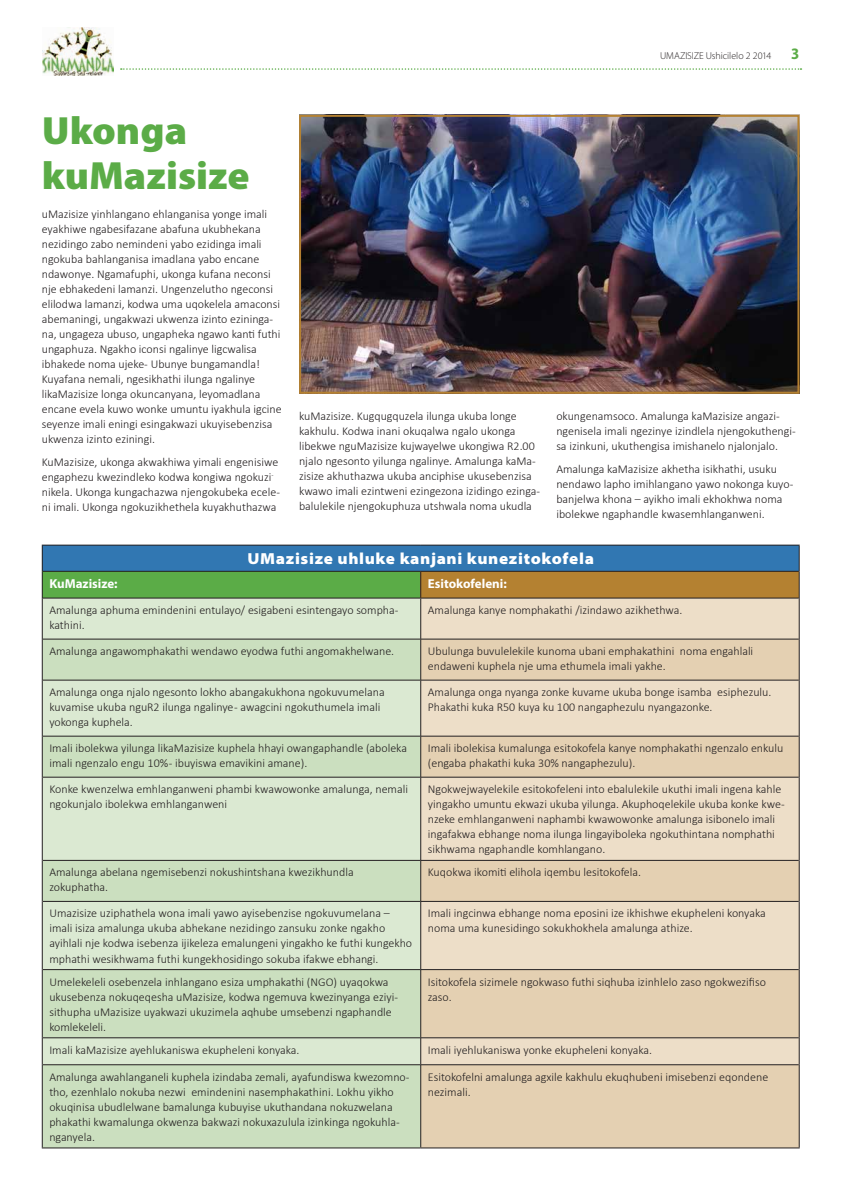
<style>
.page{position:relative;width:842px;height:1191px;background:#fff}
.page>*{position:absolute;margin:0;border:0;box-sizing:border-box;transform-origin:0 0}
.t1{font:900 semi-condensed 39.5px/44px "Myriad Pro";color:#5bac47;scale:1.1 1}
.t2{font:900 semi-expanded 16px "Myriad Pro";letter-spacing:.04em;color:#fff}
.t3{font:700 13px "Myriad Pro";color:#fff}
.t4{font:300 12px/15px "Calibri";color:#231f20}
.t5{font:300 10px "Myriad Pro";letter-spacing:-.01em;color:#231f20}
.s1{font-weight:700;font-stretch:semi-condensed;font-size:16px;color:#5bac47}
</style>
<div class="page">
<img style="left:43px;top:27px;width:70px;height:49px">
<svg style="left:121px;top:68px;width:680px;height:2px"></svg>
<div style="left:42px;top:545px;width:757px;height:26px;background:#3177b2"></div>
<div style="left:42px;top:571px;width:379px;height:27px;background:#5bac47"></div>
<div style="left:421px;top:571px;width:378px;height:27px;background:#b48131"></div>
<div style="left:43px;top:598px;width:377px;height:41px;background:#dbe9d2"></div>
<div style="left:421px;top:598px;width:378px;height:41px;background:#eddec8"></div>
<svg style="left:43px;top:640px;width:377px;height:507px;background:#d1e2c7"></svg>
<svg style="left:421px;top:640px;width:378px;height:507px;background:#e7d5bb"></svg>
<hr style="left:43px;top:571px;width:378px;height:1px;background:#231f20">
<hr style="left:421px;top:571px;width:378px;height:1px;background:#231f20">
<svg style="left:420px;top:571px;width:1px;height:26px"></svg>
<hr style="left:43px;top:597px;width:378px;height:1px;background:#231f20">
<hr style="left:421px;top:597px;width:378px;height:1px;background:#231f20">
<hr style="left:420px;top:598px;width:1px;height:41px;background:#231f20">
<hr style="left:43px;top:639px;width:378px;height:1px;background:#231f20">
<hr style="left:421px;top:639px;width:378px;height:1px;background:#231f20">
<hr style="left:420px;top:639px;width:1px;height:41px;background:#231f20">
<hr style="left:43px;top:680px;width:378px;height:1px;background:#231f20">
<hr style="left:421px;top:680px;width:378px;height:1px;background:#231f20">
<hr style="left:420px;top:680px;width:1px;height:56px;background:#231f20">
<hr style="left:43px;top:736px;width:378px;height:1px;background:#231f20">
<hr style="left:421px;top:736px;width:378px;height:1px;background:#231f20">
<hr style="left:420px;top:736px;width:1px;height:41px;background:#231f20">
<hr style="left:43px;top:777px;width:378px;height:1px;background:#231f20">
<hr style="left:421px;top:777px;width:378px;height:1px;background:#231f20">
<hr style="left:420px;top:777px;width:1px;height:83px;background:#231f20">
<hr style="left:43px;top:860px;width:378px;height:1px;background:#231f20">
<hr style="left:421px;top:860px;width:378px;height:1px;background:#231f20">
<hr style="left:420px;top:860px;width:1px;height:41px;background:#231f20">
<hr style="left:43px;top:901px;width:378px;height:1px;background:#231f20">
<hr style="left:421px;top:901px;width:378px;height:1px;background:#231f20">
<hr style="left:420px;top:901px;width:1px;height:68px;background:#231f20">
<hr style="left:43px;top:969px;width:378px;height:1px;background:#231f20">
<hr style="left:421px;top:969px;width:378px;height:1px;background:#231f20">
<hr style="left:420px;top:969px;width:1px;height:68px;background:#231f20">
<hr style="left:43px;top:1037px;width:378px;height:1px;background:#231f20">
<hr style="left:421px;top:1037px;width:378px;height:1px;background:#231f20">
<svg style="left:420px;top:1038px;width:1px;height:26px"></svg>
<hr style="left:43px;top:1064px;width:378px;height:1px;background:#231f20">
<hr style="left:421px;top:1064px;width:378px;height:1px;background:#231f20">
<hr style="left:420px;top:1065px;width:1px;height:82px;background:#231f20">
<hr style="left:42px;top:544px;width:379px;height:1px;background:#231f20">
<hr style="left:421px;top:544px;width:379px;height:1px;background:#231f20">
<svg style="left:42px;top:545px;width:1px;height:53px"></svg>
<svg style="left:799px;top:545px;width:1px;height:53px"></svg>
<hr style="left:42px;top:598px;width:1px;height:41px;background:#231f20">
<hr style="left:799px;top:598px;width:1px;height:41px;background:#231f20">
<hr style="left:42px;top:639px;width:1px;height:41px;background:#231f20">
<hr style="left:799px;top:639px;width:1px;height:41px;background:#231f20">
<hr style="left:42px;top:680px;width:1px;height:56px;background:#231f20">
<hr style="left:799px;top:680px;width:1px;height:56px;background:#231f20">
<hr style="left:42px;top:736px;width:1px;height:41px;background:#231f20">
<hr style="left:799px;top:736px;width:1px;height:41px;background:#231f20">
<hr style="left:42px;top:777px;width:1px;height:83px;background:#231f20">
<hr style="left:799px;top:777px;width:1px;height:83px;background:#231f20">
<hr style="left:42px;top:860px;width:1px;height:41px;background:#231f20">
<hr style="left:799px;top:860px;width:1px;height:41px;background:#231f20">
<hr style="left:42px;top:901px;width:1px;height:68px;background:#231f20">
<hr style="left:799px;top:901px;width:1px;height:68px;background:#231f20">
<hr style="left:42px;top:969px;width:1px;height:68px;background:#231f20">
<hr style="left:799px;top:969px;width:1px;height:68px;background:#231f20">
<svg style="left:42px;top:1037px;width:1px;height:27px"></svg>
<svg style="left:799px;top:1037px;width:1px;height:27px"></svg>
<hr style="left:42px;top:1064px;width:1px;height:83px;background:#231f20">
<hr style="left:799px;top:1064px;width:1px;height:83px;background:#231f20">
<hr style="left:42px;top:1147px;width:379px;height:1px;background:#231f20">
<hr style="left:421px;top:1147px;width:379px;height:1px;background:#231f20">
<img style="left:302px;top:118px;width:494px;height:273px">
<div style="left:299px;top:115px;width:500px;height:279px;border:2px solid #b48131"></div>
<p class="t5" style="left:660px;top:49px;width:141px">UMAZISIZE Ushicilelo 2 2014 <span class="s1">3</span></p>
<h1 class="t1" style="left:42px;top:110px;width:190px">Ukonga kuMazisize</h1>
<p class="t4" style="left:42px;top:206px;width:241px">uMazisize yinhlangano ehlanganisa yonge imali eyakhiwe ngabesifazane abafuna ukubhekana nezidingo zabo nemindeni yabo ezidinga imali ngokuba bahlanganisa imadlana yabo encane ndawonye. Ngamafuphi, ukonga kufana neconsi nje ebhakedeni lamanzi. Ungenzelutho ngeconsi elilodwa lamanzi, kodwa uma uqokelela amaconsi abemaningi, ungakwazi ukwenza izinto ezininga&shy;na, ungageza ubuso, ungapheka ngawo kanti futhi ungaphuza. Ngakho iconsi ngalinye ligcwalisa ibhakede noma ujeke- Ubunye bungamandla!<br>Kuyafana nemali, ngesikhathi ilunga ngalinye likaMazisize longa okuncanyana, leyomadlana encane evela kuwo wonke umuntu iyakhula igcine seyenze imali eningi esingakwazi ukuyisebenzisa ukwenza izinto eziningi.</p>
<p class="t4" style="left:42px;top:455px;width:240px">KuMazisize, ukonga akwakhiwa yimali engenisiwe engaphezu kwezindleko kodwa kongiwa ngokuzi&shy;nikela. Ukonga kungachazwa njengokubeka ecele&shy;ni imali. Ukonga ngokuzikhethela kuyakhuthazwa</p>
<p class="t4" style="left:299px;top:408px;width:243px">kuMazisize. Kugqugquzela ilunga ukuba longe kakhulu. Kodwa inani okuqalwa ngalo ukonga libekwe nguMazisize kujwayelwe ukongiwa R2.00 njalo ngesonto yilunga ngalinye. Amalunga kaMa&shy;zisize akhuthazwa ukuba anciphise ukusebenzisa kwawo imali ezintweni ezingezona izidingo ezinga&shy;balulekile njengokuphuza utshwala noma ukudla</p>
<p class="t4" style="left:556px;top:408px;width:241px">okungenamsoco. Amalunga kaMazisize angazi&shy;ngenisela imali ngezinye izindlela njengokuthengi&shy;sa izinkuni, ukuthengisa imishanelo njalonjalo.</p>
<p class="t4" style="left:556px;top:462px;width:238px">Amalunga kaMazisize akhetha isikhathi, usuku nendawo lapho imihlangano yawo nokonga kuyo&shy;banjelwa khona – ayikho imali ekhokhwa noma ibolekwe ngaphandle kwasemhlanganweni.</p>
<h2 class="t2" style="left:247px;top:549px;width:348px">UMazisize uhluke kanjani kunezitokofela</h2>
<p class="t3" style="left:49px;top:575px;width:70px">KuMazisize:</p>
<p class="t3" style="left:428px;top:575px;width:80px">Esitokofeleni:</p>
<p class="t4" style="left:49px;top:602px;width:351px">Amalunga aphuma emindenini entulayo/ esigabeni esintengayo sompha&shy;kathini.</p>
<p class="t4" style="left:428px;top:602px;width:256px">Amalunga kanye nomphakathi /izindawo azikhethwa.</p>
<p class="t4" style="left:49px;top:643px;width:346px">Amalunga angawomphakathi wendawo eyodwa futhi angomakhelwane.</p>
<p class="t4" style="left:428px;top:643px;width:327px">Ubulunga buvulelekile kunoma ubani emphakathini noma engahlali endaweni kuphela nje uma ethumela imali yakhe.</p>
<p class="t4" style="left:49px;top:684px;width:337px">Amalunga onga njalo ngesonto lokho abangakukhona ngokuvumelana kuvamise ukuba nguR2 ilunga ngalinye - awagcini ngokuthumela imali yokonga kuphela.</p>
<p class="t4" style="left:428px;top:684px;width:345px">Amalunga onga nyanga zonke kuvame ukuba bonge isamba esiphezulu.<br>Phakathi kuka R50 kuya ku 100 nangaphezulu nyangazonke.</p>
<p class="t4" style="left:49px;top:740px;width:359px">Imali ibolekwa yilunga likaMazisize kuphela hhayi owangaphandle (aboleka imali ngenzalo engu 10% - ibuyiswa emavikini amane).</p>
<p class="t4" style="left:428px;top:740px;width:357px">Imali ibolekisa kumalunga esitokofela kanye nomphakathi ngenzalo enkulu (engaba phakathi kuka 30% nangaphezulu).</p>
<p class="t4" style="left:49px;top:781px;width:360px">Konke kwenzelwa emhlanganweni phambi kwawowonke amalunga, nemali ngokunjalo ibolekwa emhlanganweni</p>
<p class="t4" style="left:428px;top:781px;width:358px">Ngokwejwayelekile esitokofeleni into ebalulekile ukuthi imali ingena kahle yingakho umuntu ekwazi ukuba yilunga. Akuphoqelekile ukuba konke kwe&shy;nzeke emhlanganweni naphambi kwawowonke amalunga isibonelo imali ingafakwa ebhange noma ilunga lingayiboleka ngokuthintana nomphathi sikhwama ngaphandle komhlangano.</p>
<p class="t4" style="left:49px;top:865px;width:306px">Amalunga abelana ngemisebenzi nokushintshana kwezikhundla zokuphatha.</p>
<p class="t4" style="left:428px;top:865px;width:215px">Kuqokwa ikomiti elihola iqembu lesitokofela.</p>
<p class="t4" style="left:49px;top:906px;width:364px">Umazisize uziphathela wona imali yawo ayisebenzise ngokuvumelana – imali isiza amalunga ukuba abhekane nezidingo zansuku zonke ngakho ayihlali nje kodwa isebenza ijikeleza emalungeni yingakho ke futhi kungekho mphathi wesikhwama futhi kungekhosidingo sokuba ifakwe ebhangi.</p>
<p class="t4" style="left:428px;top:906px;width:339px">Imali ingcinwa ebhange noma eposini ize ikhishwe ekupheleni konyaka noma uma kunesidingo sokukhokhela amalunga athize.</p>
<p class="t4" style="left:49px;top:974px;width:350px">Umelekeleli osebenzela inhlangano esiza umphakathi (NGO) uyaqokwa ukusebenza nokuqeqesha uMazisize, kodwa ngemuva kwezinyanga eziyi&shy;sithupha uMazisize uyakwazi ukuzimela aqhube umsebenzi ngaphandle komlekeleli.</p>
<p class="t4" style="left:428px;top:974px;width:340px">Isitokofela sizimele ngokwaso futhi siqhuba izinhlelo zaso ngokwezifiso zaso.</p>
<p class="t4" style="left:49px;top:1042px;width:252px">Imali kaMazisize ayehlukaniswa ekupheleni konyaka.</p>
<p class="t4" style="left:428px;top:1042px;width:226px">Imali iyehlukaniswa yonke ekupheleni konyaka.</p>
<p class="t4" style="left:49px;top:1069px;width:362px">Amalunga awahlanganeli kuphela izindaba zemali, ayafundiswa kwezomno&shy;tho, ezenhlalo nokuba nezwi emindenini nasemphakathini. Lokhu yikho okuqinisa ubudlelwane bamalunga kubuyise ukuthandana nokuzwelana phakathi kwamalunga okwenza bakwazi nokuxazulula izinkinga ngokuhla&shy;nganyela.</p>
<p class="t4" style="left:428px;top:1069px;width:342px">Esitokofelni amalunga agxile kakhulu ekuqhubeni imisebenzi eqondene nezimali.</p>
</div>
